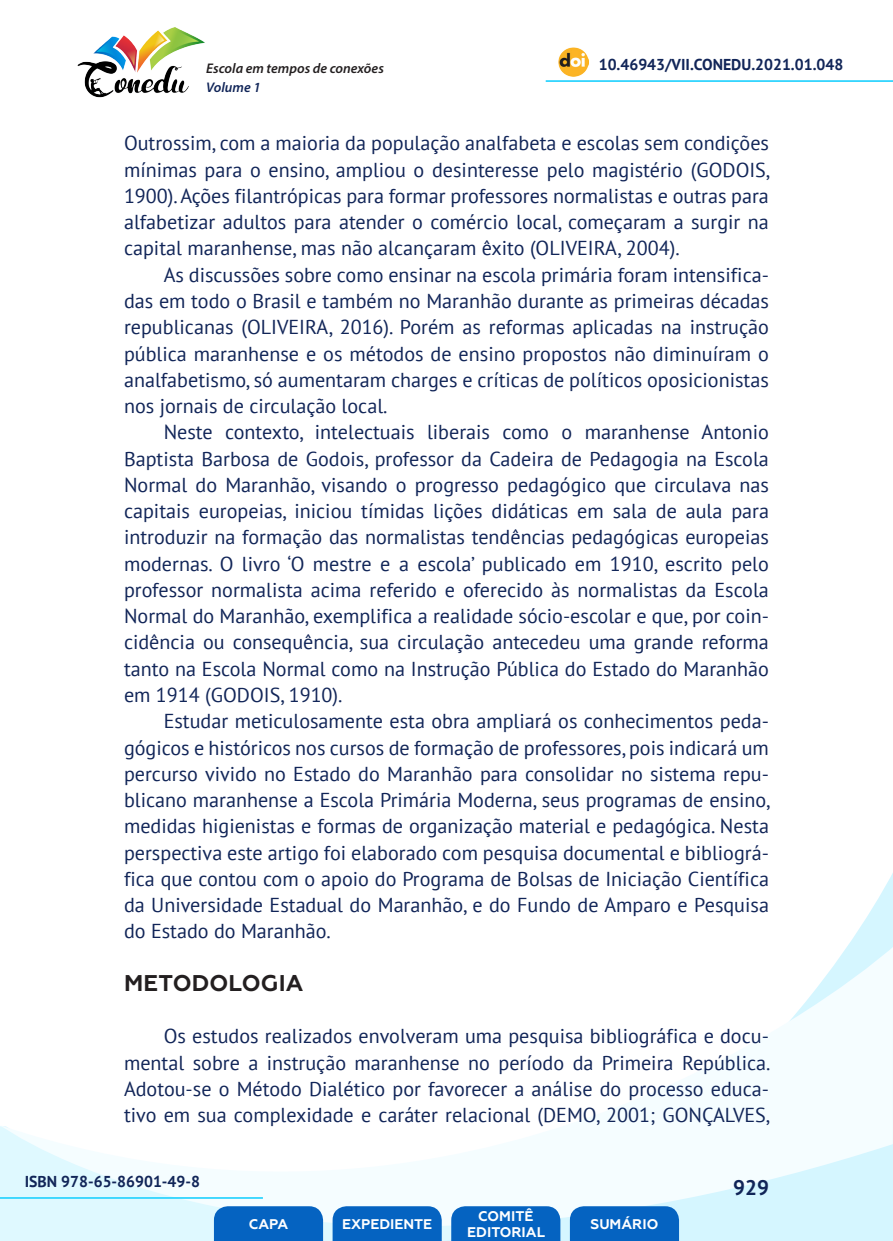
<style>
.page{position:relative;width:893px;height:1241px;background:#fff}
.page>*{position:absolute;margin:0;border:0;box-sizing:border-box;transform-origin:0 0}
._9_SUBTÍTULO_1{font:700 22.75px "Geometria";letter-spacing:.005em;color:#231f20}
.t1{font:700 21px "PT Sans";color:#112558}
._8_CORPO{font:20.12px/26.2px "PT Sans";color:#112558;text-align:justify}
.t2{font:700 15.75px "PT Sans";color:#112558}
.t3{font:700 14px/16.8px "Geometria";color:#fff;text-align:center}
.t4{font:italic 600 14px "Myriad Pro";color:#231f20}
.t5{font:italic 600 14px "Myriad Pro";color:#112558}
</style>
<div class="page">
<svg style="left:848px;top:873px;width:45px;height:73px"></svg>
<svg style="left:0;top:946px;width:893px;height:294px"></svg>
<hr style="left:0;top:1196px;width:263px;height:2px;background:#2dd4fe">
<hr style="left:546px;top:80px;width:347px;height:2px;background:#2dd4fe">
<img style="left:559px;top:47px;width:30px;height:30px">
<img style="left:77px;top:27px;width:128px;height:71px">
<svg style="left:214px;top:1205px;width:109px;height:35px;background:#126bc4"></svg>
<svg style="left:333px;top:1205px;width:109px;height:35px;background:#126bc4"></svg>
<svg style="left:451px;top:1205px;width:109px;height:35px;background:#126bc4"></svg>
<svg style="left:570px;top:1205px;width:109px;height:35px;background:#116bc4"></svg>
<p class="t4" style="left:206px;top:59px;width:179px">Escola em tempos de conexões</p>
<p class="t2" style="left:599px;top:54px;width:246px">10.46943/VII.CONEDU.2021.01.048</p>
<p class="t5" style="left:206px;top:78px;width:56px">Volume 1</p>
<p class="_8_CORPO" style="left:124px;top:130px;width:648px">Outrossim, com a maioria da população analfabeta e escolas sem condições mínimas para o ensino, ampliou o desinteresse pelo magistério (GODOIS, 1900). Ações filantrópicas para formar professores normalistas e outras para alfabetizar adultos para atender o comércio local, começaram a surgir na capital maranhense, mas não alcançaram êxito (OLIVEIRA, 2004).</p>
<p class="_8_CORPO" style="left:124px;top:261px;width:646px;text-indent:40px">As discussões sobre como ensinar na escola primária foram intensifica&shy;das em todo o Brasil e também no Maranhão durante as primeiras décadas republicanas (OLIVEIRA, 2016). Porém as reformas aplicadas na instrução pública maranhense e os métodos de ensino propostos não diminuíram o analfabetismo, só aumentaram charges e críticas de políticos oposicionistas nos jornais de circulação local.</p>
<p class="_8_CORPO" style="left:124px;top:418px;width:646px;text-indent:40px">Neste contexto, intelectuais liberais como o maranhense Antonio Baptista Barbosa de Godois, professor da Cadeira de Pedagogia na Escola Normal do Maranhão, visando o progresso pedagógico que circulava nas capitais europeias, iniciou tímidas lições didáticas em sala de aula para introduzir na formação das normalistas tendências pedagógicas europeias modernas. O livro ‘O mestre e a escola’ publicado em 1910, escrito pelo professor normalista acima referido e oferecido às normalistas da Escola Normal do Maranhão, exemplifica a realidade sócio-escolar e que, por coin&shy;cidência ou consequência, sua circulação antecedeu uma grande reforma tanto na Escola Normal como na Instrução Pública do Estado do Maranhão em 1914 (GODOIS, 1910).</p>
<p class="_8_CORPO" style="left:124px;top:707px;width:648px;text-indent:40px">Estudar meticulosamente esta obra ampliará os conhecimentos peda&shy;gógicos e históricos nos cursos de formação de professores, pois indicará um percurso vivido no Estado do Maranhão para consolidar no sistema repu&shy;blicano maranhense a Escola Primária Moderna, seus programas de ensino, medidas higienistas e formas de organização material e pedagógica. Nesta perspectiva este artigo foi elaborado com pesquisa documental e bibliográ&shy;fica que contou com o apoio do Programa de Bolsas de Iniciação Científica da Universidade Estadual do Maranhão, e do Fundo de Amparo e Pesquisa do Estado do Maranhão.</p>
<p class="_9_SUBTÍTULO_1" style="left:124px;top:969px;width:181px">METODOLOGIA</p>
<p class="_8_CORPO" style="left:124px;top:1022px;width:648px;text-indent:40px">Os estudos realizados envolveram uma pesquisa bibliográfica e docu&shy;mental sobre a instrução maranhense no período da Primeira República.<br>Adotou-se o Método Dialético por favorecer a análise do processo educa&shy;tivo em sua complexidade e caráter relacional (DEMO, 2001; GONÇALVES,</p>
<p class="t2" style="left:25px;top:1170px;width:177px">ISBN 978-65-86901-49-8</p>
<p class="t3" style="left:249px;top:1215px;width:41px">CAPA</p>
<p class="t3" style="left:342px;top:1215px;width:92px">EXPEDIENTE</p>
<p class="t3" style="left:467px;top:1207px;width:79px">COMITÊ<br>EDITORIAL</p>
<p class="t3" style="left:590px;top:1215px;width:69px">SUMÁRIO</p>
<p class="t1" style="left:733px;top:1173px;width:37px">929</p>
</div>
